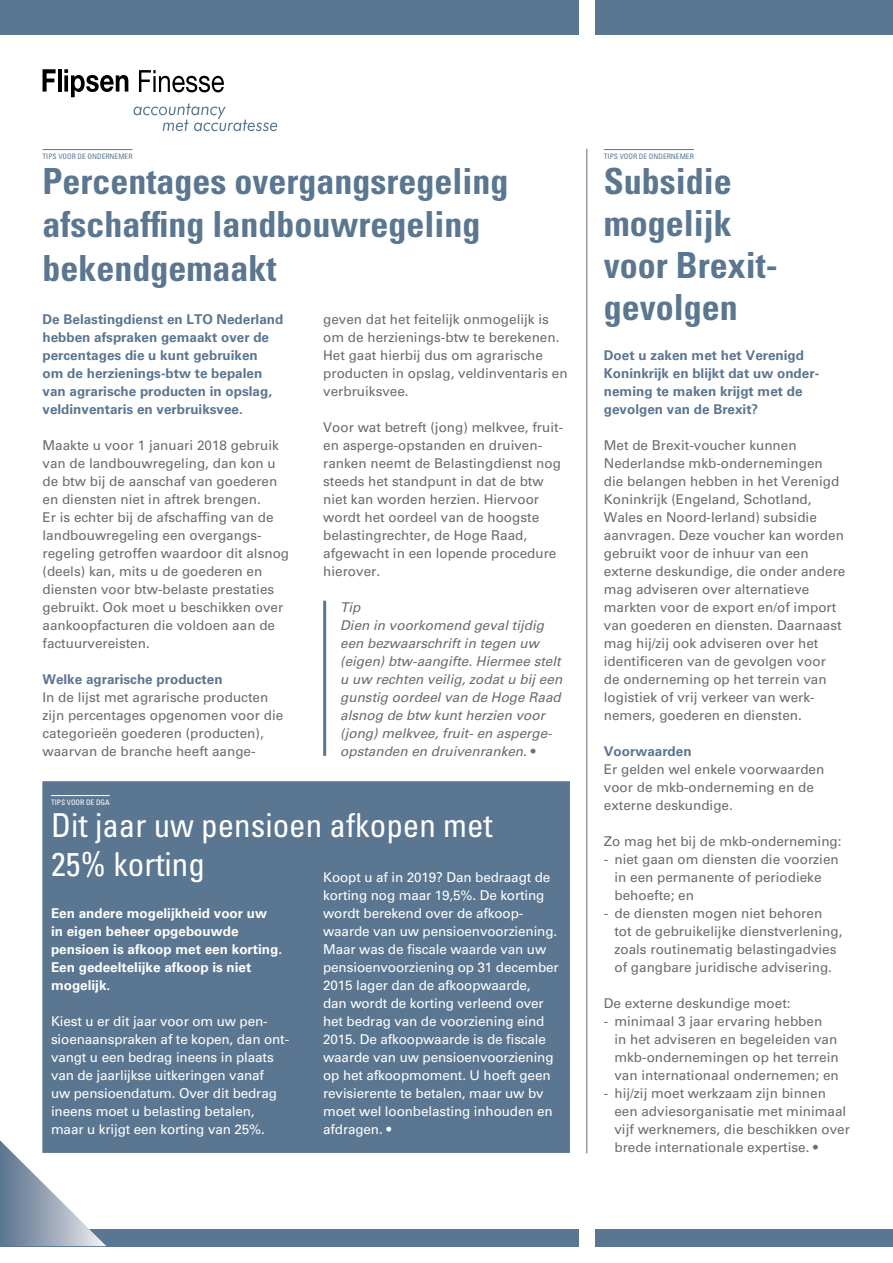
<style>
.page{position:relative;width:893px;height:1263px;background:#fff}
.page>*{position:absolute;margin:0;border:0;box-sizing:border-box;transform-origin:0 0}
.t1{font:700 condensed 36px/42px "Univers LT Std";color:#5b7690}
.t2{font:condensed 33px/39.6px "Univers LT Std";color:#fff}
.t3{font:13.5px/18px "Univers LT Std";color:#6d6b6b}
.t4{font:13.5px/18px "Univers LT Std";letter-spacing:-.01em;color:#fff}
.t5{font:700 13.5px/18px "Univers LT Std";color:#5b7690}
.t6{font:italic 13.5px/18px "Univers LT Std";color:#6d6b6b}
.t7{font:700 13.5px/18px "Univers LT Std";color:#fff}
.t8{font:condensed 7.5px "Univers LT Std";color:#5b7690}
.t9{font:condensed 7.5px "Univers LT Std";color:#fff}
.s1{font-style:normal;color:#5b7690}
.s2{color:#5b7690}
</style>
<div class="page">
<div style="left:595px;top:0;width:298px;height:34px;background:#5b7690"></div>
<div style="left:0;top:0;width:578px;height:34px;background:#5b7690"></div>
<div style="left:595px;top:1229px;width:298px;height:17px;background:#5b7690"></div>
<div style="left:0;top:1229px;width:578px;height:17px;background:#5b7690"></div>
<svg style="left:43px;top:69px;width:13px;height:23px"></svg>
<hr style="left:58px;top:69px;width:3px;height:23px;background:#000">
<svg style="left:64px;top:69px;width:64px;height:28px"></svg>
<svg style="left:139px;top:70px;width:85px;height:22px"></svg>
<svg style="left:134px;top:104px;width:143px;height:27px"></svg>
<svg style="left:0;top:1140px;width:106px;height:106px"></svg>
<div style="left:43px;top:781px;width:527px;height:372px;background:#5b7690;border:1px solid #5b7690"></div>
<hr style="left:604px;top:149px;width:90px;height:1px;background:#5b7690">
<hr style="left:51px;top:795px;width:59px;height:1px;background:#fff">
<hr style="left:586px;top:149px;width:1px;height:1004px;background:#6d6b6b">
<hr style="left:43px;top:149px;width:90px;height:1px;background:#5b7690">
<hr style="left:323px;top:601px;width:3px;height:155px;background:#5b7690">
<p class="t8" style="left:43px;top:151px;width:92px">TIPS VOOR DE ONDERNEMER</p>
<h1 class="t1" style="left:43px;top:160px;width:467px;line-height:43.2px">Percentages overgangsregeling afschaffing landbouwregeling bekendgemaakt</h1>
<p class="t5" style="left:43px;top:310px;width:242px">De Belastingdienst en LTO Nederland hebben afspraken gemaakt over de percentages die u kunt gebruiken<br>om de herzienings-btw te bepalen van agrarische producten in opslag, veldinventaris en verbruiksvee.</p>
<p class="t3" style="left:43px;top:436px;width:248px">Maakte u voor 1 januari 2018 gebruik van de landbouwregeling, dan kon u de btw bij de aanschaf van goederen en diensten niet in aftrek brengen.<br>Er is echter bij de afschaffing van de landbouwregeling een overgangs&shy;regeling getroffen waardoor dit alsnog (deels) kan, mits u de goederen en diensten voor btw-belaste prestaties gebruikt. Ook moet u beschikken over aankoopfacturen die voldoen aan de factuurvereisten.</p>
<p class="t5" style="left:43px;top:670px;width:182px">Welke agrarische producten</p>
<p class="t3" style="left:43px;top:688px;width:242px">In de lijst met agrarische producten zijn percentages opgenomen voor die categorieën goederen (producten), waarvan de branche heeft aange-</p>
<p class="t3" style="left:323px;top:310px;width:246px">geven dat het feitelijk onmogelijk is om de herzienings-btw te berekenen.<br>Het gaat hierbij dus om agrarische producten in opslag, veldinventaris en verbruiksvee.</p>
<p class="t3" style="left:323px;top:418px;width:242px">Voor wat betreft (jong) melkvee, fruit&shy;en asperge-opstanden en druiven&shy;ranken neemt de Belastingdienst nog steeds het standpunt in dat de btw niet kan worden herzien. Hiervoor wordt het oordeel van de hoogste belastingrechter, de Hoge Raad, afgewacht in een lopende procedure hierover.</p>
<p class="t6" style="left:340px;top:598px;width:224px">Tip<br>Dien in voorkomend geval tijdig een bezwaarschrift in tegen uw (eigen) btw-aangifte. Hiermee stelt u uw rechten veilig, zodat u bij een gunstig oordeel van de Hoge Raad alsnog de btw kunt herzien voor (jong) melkvee, fruit- en asperge&shy;opstanden en druivenranken. <span class="s1">•</span></p>
<p class="t9" style="left:51px;top:797px;width:60px">TIPS VOOR DE DGA</p>
<h2 class="t2" style="left:51px;top:805px;width:443px">Dit jaar uw pensioen afkopen met<br>25% korting</h2>
<p class="t4" style="left:323px;top:868px;width:237px">Koopt u af in 2019? Dan bedraagt de korting nog maar 19,5%. De korting wordt berekend over de afkoop&shy;waarde van uw pensioenvoorziening.<br>Maar was de fiscale waarde van uw pensioenvoorziening op 31 december<br>2015 lager dan de afkoopwaarde,<br>dan wordt de korting verleend over het bedrag van de voorziening eind<br>2015. De afkoopwaarde is de fiscale waarde van uw pensioenvoorziening op het afkoopmoment. U hoeft geen revisierente te betalen, maar uw bv moet wel loonbelasting inhouden en afdragen. •</p>
<p class="t7" style="left:51px;top:904px;width:233px">Een andere mogelijkheid voor uw in eigen beheer opgebouwde pensioen is afkoop met een korting.<br>Een gedeeltelijke afkoop is niet mogelijk.</p>
<p class="t4" style="left:51px;top:1012px;width:240px">Kiest u er dit jaar voor om uw pen&shy;sioenaanspraken af te kopen, dan ont&shy;vangt u een bedrag ineens in plaats van de jaarlijkse uitkeringen vanaf<br>uw pensioendatum. Over dit bedrag ineens moet u belasting betalen, maar u krijgt een korting van 25%.</p>
<p class="t8" style="left:604px;top:151px;width:92px">TIPS VOOR DE ONDERNEMER</p>
<h1 class="t1" style="left:604px;top:160px;width:175px">Subsidie mogelijk voor Brexit&shy;gevolgen</h1>
<p class="t5" style="left:604px;top:346px;width:217px">Doet u zaken met het Verenigd<br>Koninkrijk en blijkt dat uw onder&shy;neming te maken krijgt met de gevolgen van de Brexit?</p>
<p class="t3" style="left:604px;top:436px;width:243px">Met de Brexit-voucher kunnen Nederlandse mkb-ondernemingen die belangen hebben in het Verenigd Koninkrijk (Engeland, Schotland, Wales en Noord-Ierland) subsidie aanvragen. Deze voucher kan worden gebruikt voor de inhuur van een externe deskundige, die onder andere mag adviseren over alternatieve markten voor de export en/of import van goederen en diensten. Daarnaast mag hij/zij ook adviseren over het identificeren van de gevolgen voor<br>de onderneming op het terrein van logistiek of vrij verkeer van werk&shy;nemers, goederen en diensten.</p>
<p class="t5" style="left:604px;top:742px;width:89px">Voorwaarden</p>
<p class="t3" style="left:604px;top:760px;width:222px">Er gelden wel enkele voorwaarden voor de mkb-onderneming en de externe deskundige.</p>
<p class="t3" style="left:604px;top:832px;width:239px">Zo mag het bij de mkb-onderneming:</p>
<p class="t3" style="left:614px;top:850px;width:226px;text-indent:-11px">- niet gaan om diensten die voorzien in een permanente of periodieke behoefte; en</p>
<p class="t3" style="left:614px;top:904px;width:230px;text-indent:-11px">- de diensten mogen niet behoren tot de gebruikelijke dienstverlening, zoals routinematig belastingadvies of gangbare juridische advisering.</p>
<p class="t3" style="left:604px;top:994px;width:188px">De externe deskundige moet:</p>
<p class="t3" style="left:614px;top:1012px;width:226px;text-indent:-11px">- minimaal 3 jaar ervaring hebben<br>in het adviseren en begeleiden van mkb-ondernemingen op het terrein van internationaal ondernemen; en</p>
<p class="t3" style="left:614px;top:1084px;width:237px;text-indent:-11px">- hij/zij moet werkzaam zijn binnen een adviesorganisatie met minimaal vijf werknemers, die beschikken over brede internationale expertise. <span class="s2">•</span></p>
</div>
